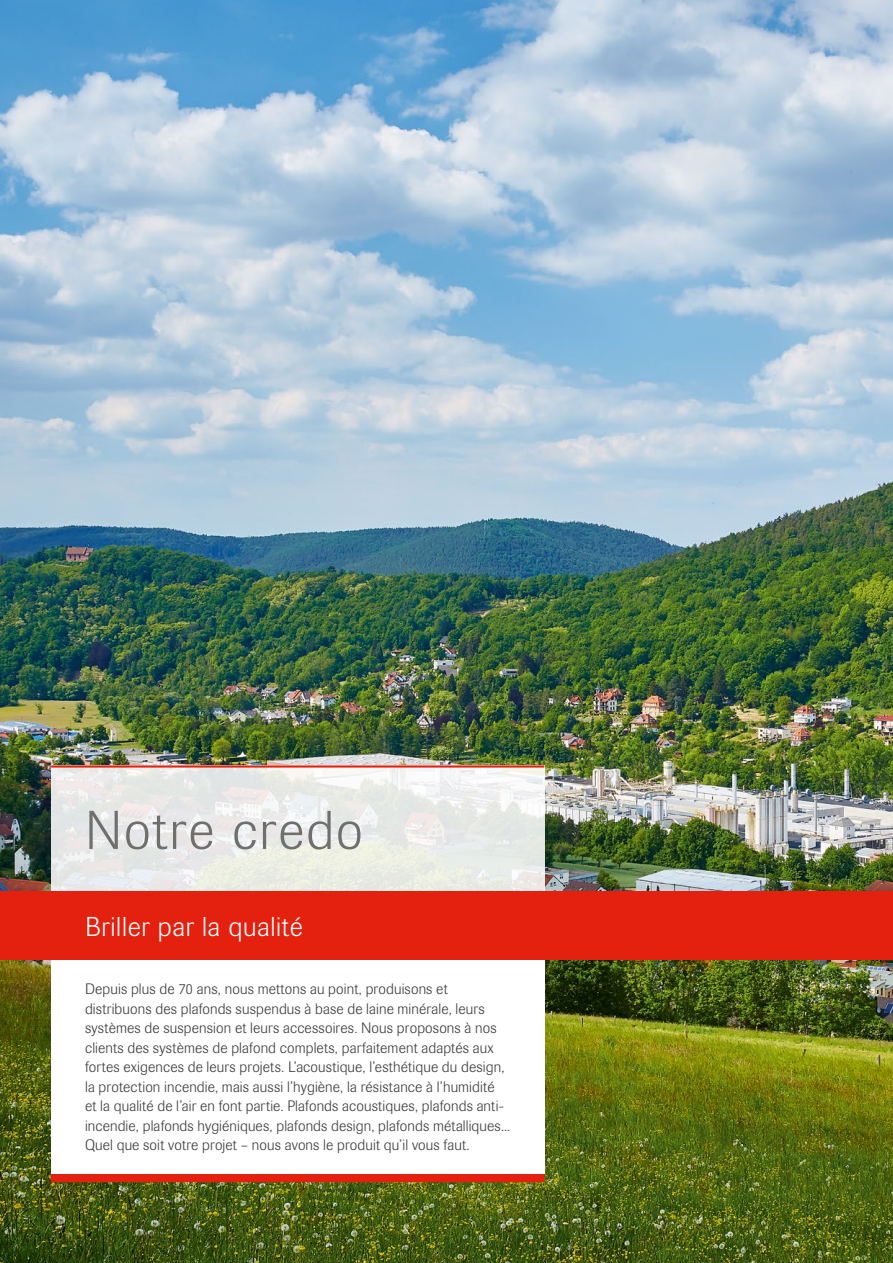
<style>
.page{position:relative;width:893px;height:1263px;background:#fff}
.page>*{position:absolute;margin:0;border:0;box-sizing:border-box;transform-origin:0 0}
.t1{font:300 54px "Imago Pro";letter-spacing:.035em;color:#6f6f6e}
.t2{font:300 27px "Imago Pro";letter-spacing:.025em;color:#fff}
.t3{font:300 15px/19.5px "Imago Pro";letter-spacing:.01em;color:#3b3b3a}
</style>
<div class="page">
<img style="left:0;top:0;width:893px;height:1263px">
<svg style="left:51px;top:767px;width:493px;height:125px;fill:#e9eae6"></svg>
<hr style="left:51px;top:765px;width:493px;height:2px;background:#e4200e">
<div style="left:51px;top:1174px;width:493px;height:8px;background:#e4200e"></div>
<div style="left:51px;top:960px;width:493px;height:214px;background:#fff"></div>
<div style="left:0;top:892px;width:893px;height:68px;background:#e4200e"></div>
<h1 class="t1" style="left:85px;top:795px;width:279px">Notre credo</h1>
<h2 class="t2" style="left:85px;top:909px;width:219px">Briller par la qualité</h2>
<p class="t3" style="left:85px;top:979px;width:427px">Depuis plus de 70 ans, nous mettons au point, produisons et distribuons des plafonds suspendus à base de laine minérale, leurs systèmes de suspension et leurs accessoires. Nous proposons à nos clients des systèmes de plafond complets, parfaitement adaptés aux fortes exigences de leurs projets. L’acoustique, l’esthétique du design, la protection incendie, mais aussi l’hygiène, la résistance à l’humidité<br>et la qualité de l’air en font partie. Plafonds acoustiques, plafonds anti&shy;incendie, plafonds hygiéniques, plafonds design, plafonds métalliques...<br>Quel que soit votre projet – nous avons le produit qu’il vous faut.</p>
</div>
